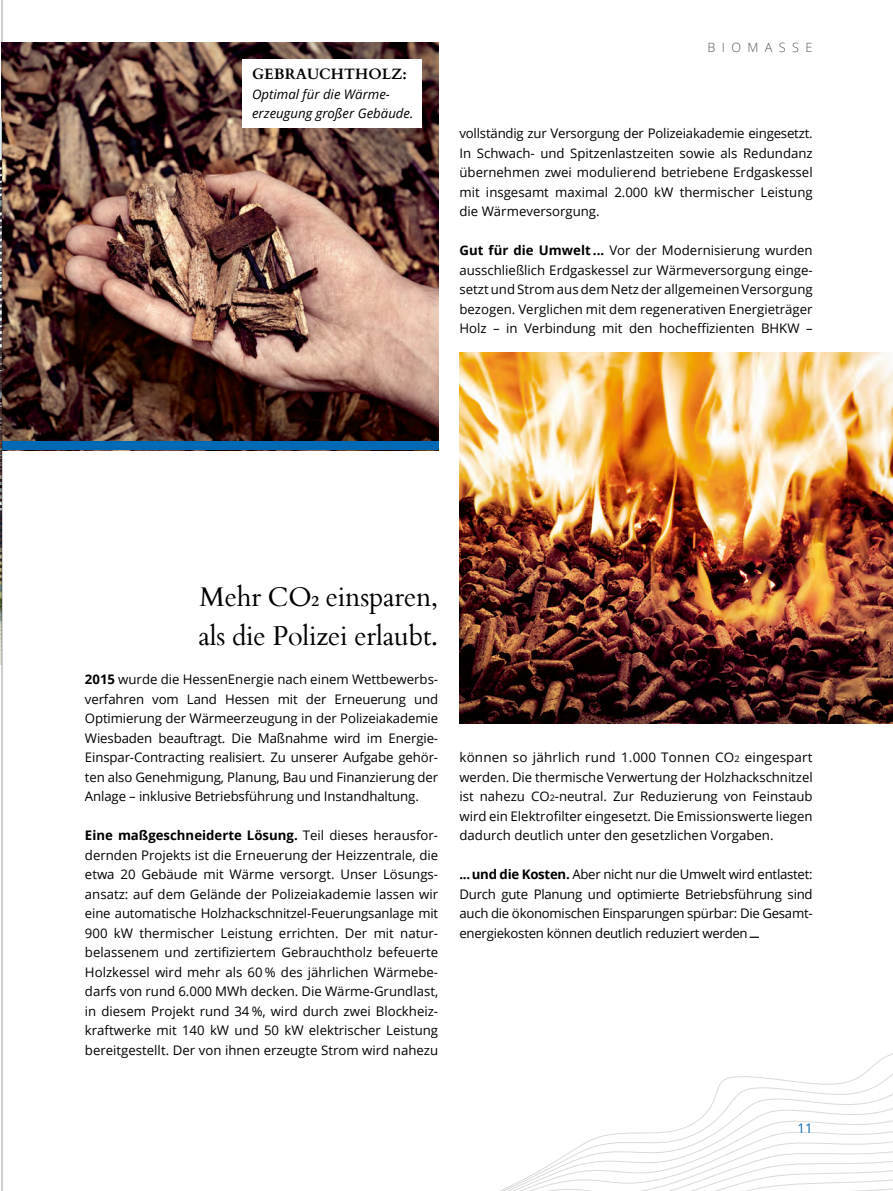
<style>
.page{position:relative;width:893px;height:1191px;background:#fff}
.page>*{position:absolute;margin:0;border:0;box-sizing:border-box;transform-origin:0 0}
.Einf__Abs{font:27px "Cardo";letter-spacing:-.01em;color:#000}
.t1{font:700 15px "Cardo";color:#000}
.t2{font:13.2px/19.5px "Open Sans";color:#000;text-align:justify}
.t3{font:italic 13.2px/19.5px "Open Sans";color:#000}
.Einf__Abs-2{font:13.2px "Open Sans";color:#0069b4}
.Einf__Abs-3{font:300 12.75px "Open Sans";letter-spacing:.5em;color:#565656}
.s1{font-weight:700}
.s2{font-weight:700;font-size:15px}
.s3{font-size:9px}
</style>
<div class="page">
<svg style="left:500px;top:1054px;width:392px;height:137px"></svg>
<img style="left:3px;top:43px;width:435px;height:398px">
<img style="left:459px;top:352px;width:433px;height:371px">
<img style="left:0;top:118px;width:2px;height:546px">
<div style="left:2px;top:441px;width:436px;height:9px;background:#0069b4"></div>
<div style="left:242px;top:59px;width:180px;height:69px;background:#fff"></div>
<hr style="left:2px;top:0;width:1px;height:1191px;background:#000">
<p class="t1" style="left:252px;top:62px;width:156px">GEBRAUCHTHOLZ:</p>
<p class="t3" style="left:252px;top:84px;width:163px">Optimal für die Wärme&shy;erzeugung großer Gebäude.</p>
<p class="Einf__Abs-3" style="left:707px;top:39px;width:107px">BIOMASSE</p>
<p class="t2" style="left:459px;top:123px;width:354px">vollständig zur Versorgung der Polizeiakademie eingesetzt.<br>In Schwach- und Spitzenlastzeiten sowie als Redundanz übernehmen zwei modulierend betriebene Erdgaskessel mit insgesamt maximal 2.000 kW thermischer Leistung die Wärmeversorgung.</p>
<p class="t2" style="left:459px;top:240px;width:354px"><span class="s1">Gut für die Umwelt ...</span> Vor der Modernisierung wurden ausschließlich Erdgaskessel zur Wärmeversorgung einge&shy;setzt und Strom aus dem Netz der allgemeinen Versorgung bezogen. Verglichen mit dem regenerativen Energieträger Holz – in Verbindung mit den hocheffizienten BHKW –</p>
<p class="Einf__Abs" style="left:199px;top:580px;width:240px">Mehr CO<span class="s2">2</span> einsparen,</p>
<p class="Einf__Abs" style="left:198px;top:619px;width:241px">als die Polizei erlaubt.</p>
<p class="t2" style="left:85px;top:669px;width:354px"><span class="s1">2015</span> wurde die HessenEnergie nach einem Wettbewerbs&shy;verfahren vom Land Hessen mit der Erneuerung und Optimierung der Wärmeerzeugung in der Polizeiakademie Wiesbaden beauftragt. Die Maßnahme wird im Energie-Einspar-Contracting realisiert. Zu unserer Aufgabe gehör&shy;ten also Genehmigung, Planung, Bau und Finanzierung der Anlage – inklusive Betriebsführung und Instandhaltung.</p>
<p class="t2" style="left:85px;top:825px;width:354px"><span class="s1">Eine maßgeschneiderte Lösung.</span> Teil dieses herausfor&shy;dernden Projekts ist die Erneuerung der Heizzentrale, die etwa 20 Gebäude mit Wärme versorgt. Unser Lösungs&shy;ansatz: auf dem Gelände der Polizeiakademie lassen wir eine automatische Holzhackschnitzel-Feuerungsanlage mit 900 kW thermischer Leistung errichten. Der mit natur&shy;belassenem und zertifiziertem Gebrauchtholz befeuerte Holzkessel wird mehr als 60 % des jährlichen Wärmebe&shy;darfs von rund 6.000 MWh decken. Die Wärme-Grundlast, in diesem Projekt rund 34 %, wird durch zwei Blockheiz&shy;kraftwerke mit 140 kW und 50 kW elektrischer Leistung bereitgestellt. Der von ihnen erzeugte Strom wird nahezu</p>
<p class="t2" style="left:459px;top:747px;width:354px">können so jährlich rund 1.000 Tonnen CO<span class="s3">2</span> eingespart werden. Die thermische Verwertung der Holzhackschnitzel ist nahezu CO<span class="s3">2</span>-neutral. Zur Reduzierung von Feinstaub wird ein Elektrofilter eingesetzt. Die Emissionswerte liegen dadurch deutlich unter den gesetzlichen Vorgaben.</p>
<p class="t2" style="left:459px;top:864px;width:354px"><span class="s1">... und die Kosten.</span> Aber nicht nur die Umwelt wird entlastet:<br>Durch gute Planung und optimierte Betriebsführung sind auch die ökonomischen Einsparungen spürbar: Die Gesamt&shy;energiekosten können deutlich reduziert werden <sup>_</sup></p>
<p class="Einf__Abs-2" style="left:797px;top:1119px;width:17px">11</p>
</div>
